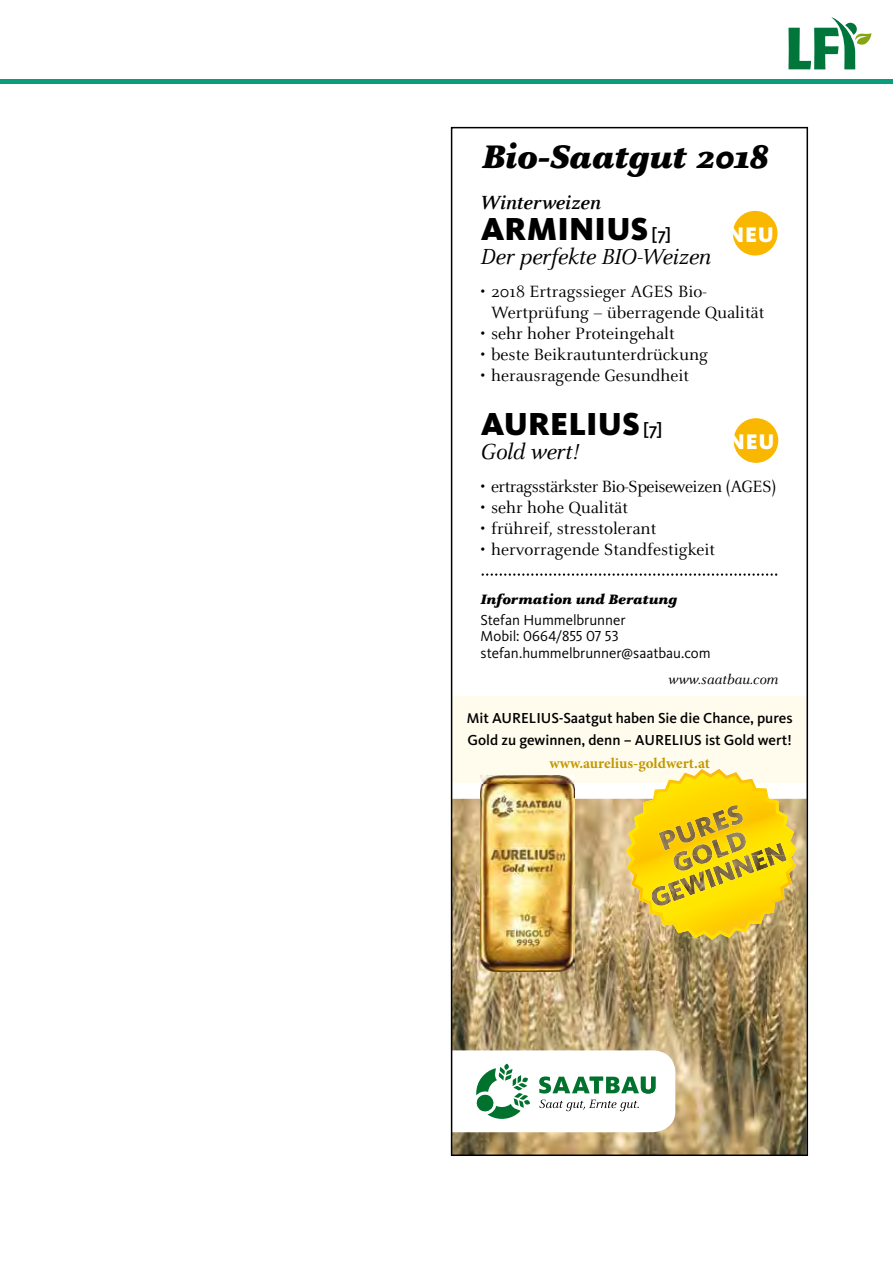
<style>
.page{position:relative;width:893px;height:1263px;background:#fff}
.page>*{position:absolute;margin:0;border:0;box-sizing:border-box;transform-origin:0 0}
.t1{font:italic 900 36px "Celeste Pro";letter-spacing:-.015em;color:#000}
.t2{font:900 33px "Kievit Pro";letter-spacing:.005em;color:#000}
.t3{font:italic 24px "Celeste Pro";letter-spacing:-.02em;color:#000}
.t4{font:900 21.9px "Kievit Pro";letter-spacing:.03em;color:#fff}
.t5{font:italic 700 21px "Celeste Pro";letter-spacing:-.01em;color:#000}
.t6{font:18px/21px "Celeste Pro";color:#000}
.t7{font:18px "Celeste Pro";letter-spacing:-.03em;color:#000}
.t8{font:500 15px/22.5px "Kievit Pro";color:#000}
.t9{font:15px/16.5px "Kievit Pro";letter-spacing:-.005em;color:#000}
.t10{font:700 15px "Minion Pro";color:#c29800}
.t11{font:italic 900 15px "Celeste Pro";color:#000}
.t12{font:italic 15px "Celeste Pro";color:#000}
.s1{font-weight:500;font-size:18px}
.s2{font-size:14.55px}
</style>
<div class="page">
<svg style="left:788px;top:17px;width:83px;height:52px"></svg>
<svg style="left:450px;top:1050px;width:1px;height:82px"></svg>
<svg style="left:451px;top:127px;width:357px;height:1029px"></svg>
<hr style="left:0;top:79px;width:893px;height:4px;background:#099d7b">
<h1 class="t1" style="left:482px;top:133px;width:288px">Bio-Saatgut 2018</h1>
<p class="t5" style="left:481px;top:189px;width:122px">Winterweizen</p>
<h2 class="t2" style="left:481px;top:209px;width:192px">ARMINIUS <span class="s1">[7]</span></h2>
<h3 class="t3" style="left:481px;top:242px;width:232px">Der perfekte BIO-Weizen</h3>
<p class="t6" style="left:491px;top:281px;width:275px;text-indent:-10px">• 2018 Ertragssieger AGES Bio-<br>Wertprüfung – überragende Qualität</p>
<p class="t6" style="left:481px;top:323px;width:196px">• sehr hoher Proteingehalt</p>
<p class="t6" style="left:481px;top:344px;width:229px">• beste Beikrautunterdrückung</p>
<p class="t6" style="left:481px;top:365px;width:210px">• herausragende Gesundheit</p>
<h2 class="t2" style="left:481px;top:404px;width:183px">AURELIUS <span class="s1">[7]</span></h2>
<h3 class="t3" style="left:481px;top:437px;width:99px">Gold wert!</h3>
<p class="t7" style="left:481px;top:475px;width:298px">• ertragsstärkster Bio-Speiseweizen (AGES)</p>
<p class="t6" style="left:481px;top:496px;width:149px">• sehr hohe Qualität</p>
<p class="t6" style="left:481px;top:517px;width:177px">• frühreif, stresstolerant</p>
<p class="t6" style="left:481px;top:538px;width:236px">• hervorragende Standfestigkeit</p>
<p class="t4" style="left:727px;top:221px;width:48px">NEU</p>
<p class="t4" style="left:728px;top:428px;width:48px">NEU</p>
<p class="t11" style="left:481px;top:589px;width:198px">Information und Beratung</p>
<p class="t9" style="left:481px;top:611px;width:232px">Stefan Hummelbrunner<br>Mobil: 0664/855 07 53 stefan.hummelbrunner@saatbau.com</p>
<p class="t12" style="left:668px;top:670px;width:111px">www.saatbau.com</p>
<p class="t8" style="left:467px;top:706px;width:327px"><span class="s2">M</span>it AURELIUS-Saatgut haben Sie die Chance, pures<br>Gold zu gewinnen, denn – AURELIUS ist Gold wert!</p>
<p class="t10" style="left:549px;top:753px;width:162px">www.aurelius-goldwert.at</p>
</div>
